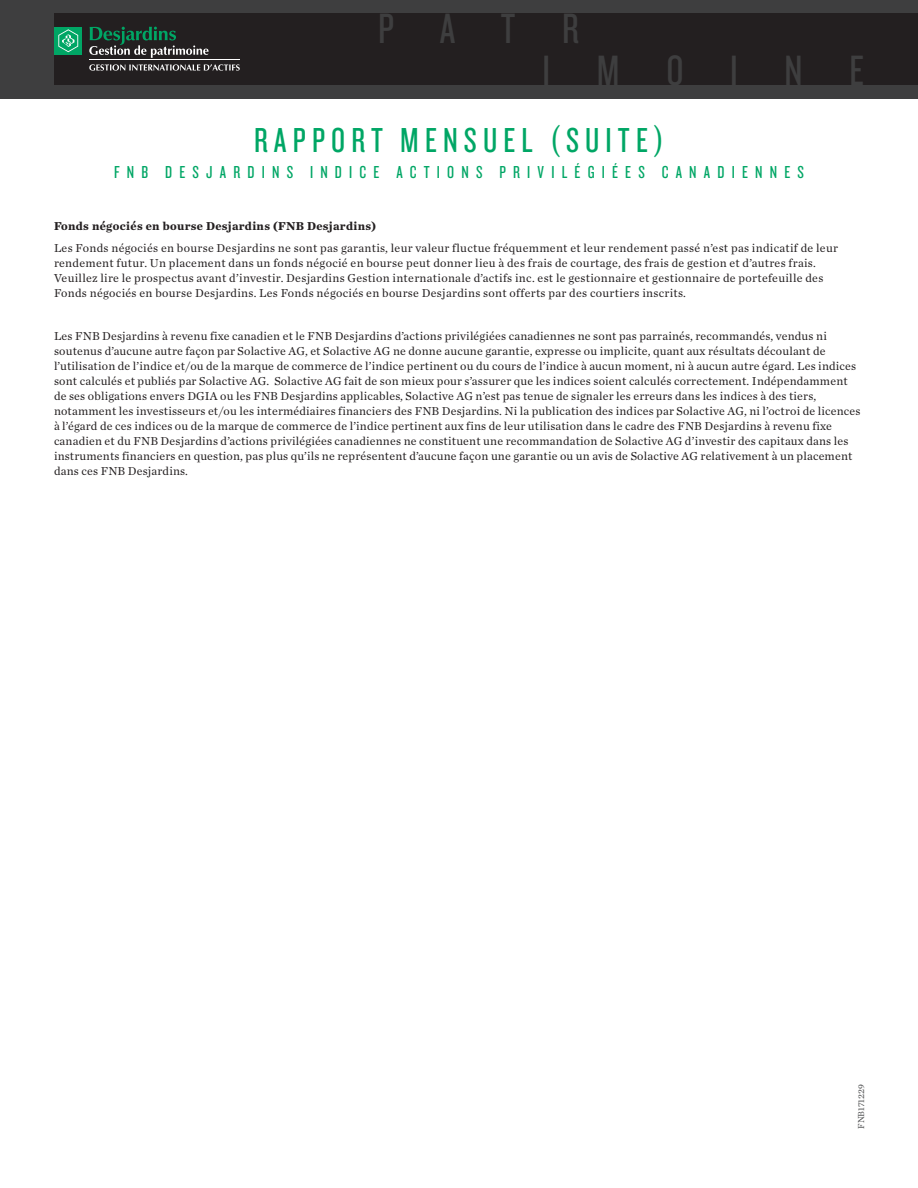
<style>
.page{position:relative;width:918px;height:1188px;background:#fff}
.page>*{position:absolute;margin:0;border:0;box-sizing:border-box;transform-origin:0 0}
.t1{font:44.1px/42.2px "Knockout HTF28 Junior Featherwt";letter-spacing:1.06em;color:#3e3e3f}
.t2{font:36px "Knockout HTF28 Junior Featherwt";letter-spacing:.17em;color:#00a665}
.t3{font:18px "Knockout HTF28 Junior Featherwt";letter-spacing:.4em;color:#00a665}
.t4{font:12px/15px "Chronicle Text G1";letter-spacing:.015em;color:#231f20}
.t5{font:700 12px "Chronicle Text G1";letter-spacing:.025em;color:#231f20}
.t6{font:9px "Chronicle Text G1";color:#4b4c4d}
</style>
<div class="page">
<div style="left:0;top:0;width:918px;height:98px;background:#3e3e3f"></div>
<div style="left:54px;top:13px;width:864px;height:72px;background:#231f20"></div>
<div style="left:54px;top:27px;width:28px;height:28px;background:#00a665"></div>
<svg style="left:58px;top:29px;width:20px;height:23px"></svg>
<svg style="left:89px;top:27px;width:120px;height:31px"></svg>
<hr style="left:90px;top:59px;width:150px;height:1px;background:#fff">
<svg style="left:89px;top:64px;width:151px;height:7px"></svg>
<h1 class="t1" style="left:543px;top:8px;width:323px;text-indent:-165px">PATR<br>IMOINE</h1>
<h2 class="t2" style="left:254px;top:122px;width:411px">RAPPORT MENSUEL (SUITE)</h2>
<h3 class="t3" style="left:114px;top:163px;width:691px">FNB DESJARDINS INDICE ACTIONS PRIVILÉGIÉES CANADIENNES</h3>
<p class="t5" style="left:54px;top:216px;width:323px">Fonds négociés en bourse Desjardins (FNB Desjardins)</p>
<p class="t4" style="left:54px;top:240px;width:785px">Les Fonds négociés en bourse Desjardins ne sont pas garantis, leur valeur fluctue fréquemment et leur rendement passé n’est pas indicatif de leur rendement futur. Un placement dans un fonds négocié en bourse peut donner lieu à des frais de courtage, des frais de gestion et d’autres frais.<br>Veuillez lire le prospectus avant d’investir. Desjardins Gestion internationale d’actifs inc. est le gestionnaire et gestionnaire de portefeuille des Fonds négociés en bourse Desjardins. Les Fonds négociés en bourse Desjardins sont offerts par des courtiers inscrits.</p>
<p class="t4" style="left:54px;top:328px;width:808px">Les FNB Desjardins à revenu fixe canadien et le FNB Desjardins d’actions privilégiées canadiennes ne sont pas parrainés, recommandés, vendus ni soutenus d’aucune autre façon par Solactive AG, et Solactive AG ne donne aucune garantie, expresse ou implicite, quant aux résultats découlant de l’utilisation de l’indice et/ou de la marque de commerce de l’indice pertinent ou du cours de l’indice à aucun moment, ni à aucun autre égard. Les indices sont calculés et publiés par Solactive AG. Solactive AG fait de son mieux pour s’assurer que les indices soient calculés correctement. Indépendamment de ses obligations envers DGIA ou les FNB Desjardins applicables, Solactive AG n’est pas tenue de signaler les erreurs dans les indices à des tiers, notamment les investisseurs et/ou les intermédiaires financiers des FNB Desjardins. Ni la publication des indices par Solactive AG, ni l’octroi de licences à l’égard de ces indices ou de la marque de commerce de l’indice pertinent aux fins de leur utilisation dans le cadre des FNB Desjardins à revenu fixe canadien et du FNB Desjardins d’actions privilégiées canadiennes ne constituent une recommandation de Solactive AG d’investir des capitaux dans les instruments financiers en question, pas plus qu’ils ne représentent d’aucune façon une garantie ou un avis de Solactive AG relativement à un placement dans ces FNB Desjardins.</p>
<p class="t6" style="left:854px;top:1129px;width:46px;rotate:-90deg">FNB171229</p>
</div>
